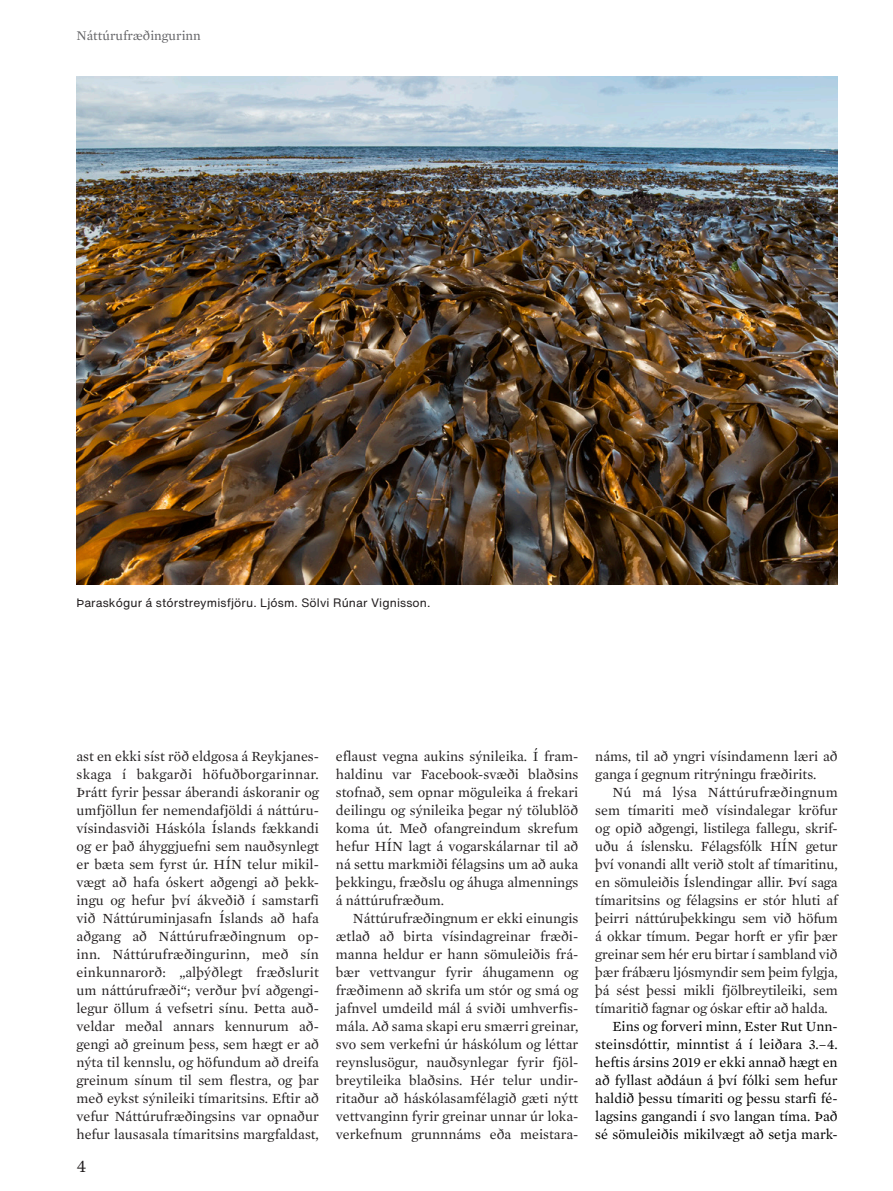
<style>
.page{position:relative;width:893px;height:1191px;background:#fff}
.page>*{position:absolute;margin:0;border:0;box-sizing:border-box;transform-origin:0 0}
.t1{font:18px "Mercury Text G1";color:#231f20}
.Meginmál_2023{font:14.25px/18px "Mercury Text G1";color:#231f20;text-align:justify}
.Meginmál_2023-2{font:14.25px/18px "Mercury Text G1";color:#000;text-align:justify}
.t2{font:13.5px "Mercury Text G1";color:#636366}
.Myndatexti_2023{font:12px "Helvetica Now Text";letter-spacing:.01em;color:#231f20}
</style>
<div class="page">
<img style="left:77px;top:77px;width:761px;height:507px">
<p class="t2" style="left:77px;top:28px;width:126px">Náttúrufræðingurinn</p>
<p class="Myndatexti_2023" style="left:77px;top:593px;width:355px">Þaraskógur á stórstreymisfjöru. Ljósm. Sölvi Rúnar Vignisson.</p>
<p class="Meginmál_2023" style="left:77px;top:747px;width:244px">ast en ekki síst röð eldgosa á Reykjanes&shy;skaga í bakgarði höfuðborgarinnar.<br>Þrátt fyrir þessar áberandi áskoranir og umfjöllun fer nemendafjöldi á náttúru&shy;vísindasviði Háskóla Íslands fækkandi og er það áhyggjuefni sem nauðsynlegt er bæta sem fyrst úr. HÍN telur mikil&shy;vægt að hafa óskert aðgengi að þekk&shy;ingu og hefur því ákveðið í samstarfi við Náttúruminjasafn Íslands að hafa aðgang að Náttúrufræðingnum op&shy;inn. Náttúrufræðingurinn, með sín einkunnarorð: „alþýðlegt fræðslurit um náttúrufræði“; verður því aðgengi&shy;legur öllum á vefsetri sínu. Þetta auð&shy;veldar meðal annars kennurum að&shy;gengi að greinum þess, sem hægt er að nýta til kennslu, og höfundum að dreifa greinum sínum til sem flestra, og þar með eykst sýnileiki tímaritsins. Eftir að vefur Náttúrufræðingsins var opnaður hefur lausasala tímaritsins margfaldast,</p>
<p class="Meginmál_2023" style="left:336px;top:747px;width:244px">eflaust vegna aukins sýnileika. Í fram&shy;haldinu var Facebook-svæði blaðsins stofnað, sem opnar möguleika á frekari deilingu og sýnileika þegar ný tölublöð koma út. Með ofangreindum skrefum hefur HÍN lagt á vogarskálarnar til að ná settu markmiði félagsins um að auka þekkingu, fræðslu og áhuga almennings á náttúrufræðum.</p>
<p class="Meginmál_2023" style="left:336px;top:909px;width:244px;text-indent:17px">Náttúrufræðingnum er ekki einungis ætlað að birta vísindagreinar fræði&shy;manna heldur er hann sömuleiðis frá&shy;bær vettvangur fyrir áhugamenn og fræðimenn að skrifa um stór og smá og jafnvel umdeild mál á sviði umhverfis&shy;mála. Að sama skapi eru smærri greinar, svo sem verkefni úr háskólum og léttar reynslusögur, nauðsynlegar fyrir fjöl&shy;breytileika blaðsins. Hér telur undir&shy;ritaður að háskólasamfélagið gæti nýtt vettvanginn fyrir greinar unnar úr loka&shy;verkefnum grunnnáms eða meistara-</p>
<p class="t1" style="left:77px;top:1155px;width:12px">4</p>
<p class="Meginmál_2023" style="left:595px;top:747px;width:244px">náms, til að yngri vísindamenn læri að ganga í gegnum ritrýningu fræðirits.</p>
<p class="Meginmál_2023" style="left:595px;top:783px;width:244px;text-indent:17px">Nú má lýsa Náttúrufræðingnum sem tímariti með vísindalegar kröfur og opið aðgengi, listilega fallegu, skrif&shy;uðu á íslensku. Félagsfólk HÍN getur því vonandi allt verið stolt af tímaritinu, en sömuleiðis Íslendingar allir. Því saga tímaritsins og félagsins er stór hluti af þeirri náttúruþekkingu sem við höfum á okkar tímum. Þegar horft er yfir þær greinar sem hér eru birtar í sambland við þær frábæru ljósmyndir sem þeim fylgja, þá sést þessi mikli fjölbreytileiki, sem tímaritið fagnar og óskar eftir að halda.</p>
<p class="Meginmál_2023-2" style="left:595px;top:1017px;width:244px;text-indent:17px">Eins og forveri minn, Ester Rut Unn&shy;steinsdóttir, minntist á í leiðara 3.–4. heftis ársins 2019 er ekki annað hægt en að fyllast aðdáun á því fólki sem hefur haldið þessu tímariti og þessu starfi fé&shy;lagsins gangandi í svo langan tíma. Það sé sömuleiðis mikilvægt að setja mark-</p>
</div>
